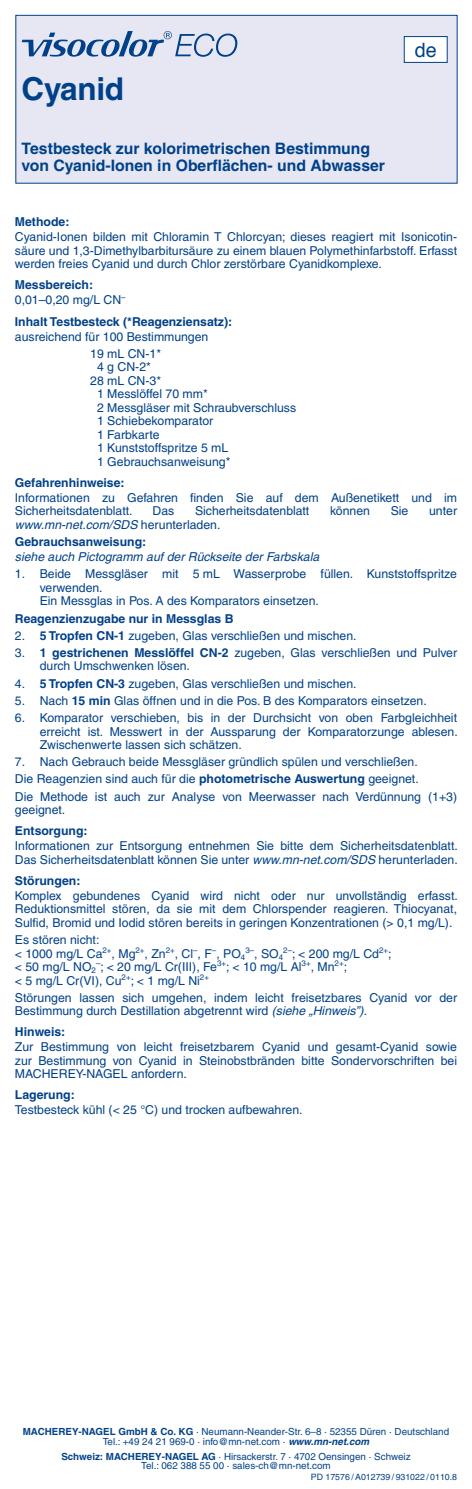
<style>
.page{position:relative;width:472px;height:1489px;background:#fff}
.page>*{position:absolute;margin:0;border:0;box-sizing:border-box;transform-origin:0 0}
.t1{font:700 31.5px "Helvetica LT Pro";letter-spacing:-.01em;color:#004189}
.t2{font:19.78px "Helvetica";color:#004189}
.t3{font:700 15.75px/17.3px "Helvetica LT Pro";color:#004189}
.t4{font:12.25px/13.5px "Helvetica LT Pro";color:#004189}
.t5{font:700 12.25px/17.5px "Helvetica LT Pro";color:#004189}
.t6{font:italic 12.25px "Helvetica LT Pro";color:#004189}
.t7{font:9.8px/9.6px "Helvetica LT Pro";color:#004189;text-align:center}
.t8{font:8.75px "Helvetica LT Pro";color:#004189}
.t9{font:8.05px "Helvetica LT Pro";color:#004189}
.s1{font-weight:700}
.s2{font-weight:400;font-style:italic}
.s3{font-weight:400}
.s4{font-style:italic}
.s5{font-size:12.25px}
.s6{font-weight:700;font-style:italic}
</style>
<div class="page">
<div style="left:16px;top:15px;width:440px;height:168px;background:#e6e7f3"></div>
<svg style="left:22px;top:31px;width:215px;height:25px"></svg>
<div style="left:15px;top:15px;width:442px;height:169px;border:1px solid #004189"></div>
<div style="left:404px;top:37px;width:43px;height:25px;background:#fff"></div>
<div style="left:403px;top:36px;width:44px;height:27px;border:1px solid #004189"></div>
<h1 class="t1" style="left:22px;top:70px;width:104px">Cyanid</h1>
<p class="t3" style="left:22px;top:139px;width:364px">Testbesteck zur kolorimetrischen Bestimmung von Cyanid-Ionen in Oberflächen- und Abwasser</p>
<h2 class="t2" style="left:414px;top:34px;width:23px">de</h2>
<p class="t5" style="left:15px;top:213px;width:56px">Methode:</p>
<p class="t4" style="left:15px;top:230px;width:443px;text-align:justify">Cyanid-Ionen bilden mit Chloramin T Chlorcyan; dieses reagiert mit Isonicotin&shy;säure und 1,3-Dimethylbarbitursäure zu einem blauen Polymethinfarbstoff. Erfasst werden freies Cyanid und durch Chlor zerstörbare Cyanidkomplexe.</p>
<p class="t4" style="left:15px;top:278px;width:112px;line-height:14.9px"><span class="s1">Messbereich:<br></span>0,01–0,20 mg/L CN<sup>–</sup></p>
<p class="t5" style="left:15px;top:312px;width:218px">Inhalt Testbesteck (*Reagenziensatz):</p>
<p class="t4" style="left:90px;top:327px;width:119px;line-height:17.2px;text-indent:-75px">ausreichend für 100 Bestimmungen<br>19 mL CN-1*</p>
<p class="t4" style="left:97px;top:360px;width:55px">4 g CN-2*</p>
<p class="t4" style="left:90px;top:373px;width:72px">28 mL CN-3*</p>
<p class="t4" style="left:97px;top:387px;width:112px">1 Messlöffel 70 mm*</p>
<p class="t4" style="left:97px;top:400px;width:200px">2 Messgläser mit Schraubverschluss</p>
<p class="t4" style="left:97px;top:414px;width:118px">1 Schiebekomparator</p>
<p class="t4" style="left:97px;top:427px;width:64px">1 Farbkarte</p>
<p class="t4" style="left:97px;top:441px;width:133px">1 Kunststoffspritze 5 mL</p>
<p class="t4" style="left:97px;top:454px;width:135px">1 Gebrauchsanweisung*</p>
<p class="t5" style="left:15px;top:474px;width:111px">Gefahrenhinweise:</p>
<p class="t4" style="left:15px;top:490px;width:443px">Informationen zu Gefahren finden Sie auf dem Außenetikett und im<br>Sicherheitsdatenblatt.</p>
<p class="t4" style="left:152px;top:504px;width:23px">Das</p>
<p class="t4" style="left:195px;top:504px;width:116px">Sicherheitsdatenblatt</p>
<p class="t4" style="left:330px;top:504px;width:41px">können</p>
<p class="t4" style="left:390px;top:504px;width:19px">Sie</p>
<p class="t4" style="left:428px;top:504px;width:29px">unter</p>
<p class="t5" style="left:15px;top:515px;width:207px"><span class="s2">www.mn-net.com/SDS</span> <span class="s3">herunterladen.<br></span>Gebrauchsanweisung:</p>
<p class="t6" style="left:15px;top:549px;width:305px">siehe auch Pictogramm auf der Rückseite der Farbskala</p>
<p class="t4" style="left:40px;top:567px;width:418px;text-indent:-25px">1. Beide Messgläser mit 5 mL Wasserprobe füllen. Kunststoffspritze verwenden.<br>Ein Messglas in Pos. A des Komparators einsetzen.</p>
<p class="t5" style="left:15px;top:609px;width:220px">Reagenzienzugabe nur in Messglas B</p>
<p class="t4" style="left:15px;top:628px;width:343px">2. <span class="s1">5 Tropfen CN-1</span> zugeben, Glas verschließen und mischen.</p>
<p class="t4" style="left:40px;top:646px;width:418px;text-indent:-25px">3. <span class="s1">1 gestrichenen Messlöffel CN-2</span> zugeben, Glas verschließen und Pulver durch Umschwenken lösen.</p>
<p class="t4" style="left:15px;top:676px;width:343px">4. <span class="s1">5 Tropfen CN-3</span> zugeben, Glas verschließen und mischen.</p>
<p class="t4" style="left:15px;top:693px;width:413px">5. Nach <span class="s1">15 min</span> Glas öffnen und in die Pos. B des Komparators einsetzen.</p>
<p class="t4" style="left:40px;top:711px;width:419px;text-align:justify;text-indent:-25px">6. Komparator verschieben, bis in der Durchsicht von oben Farbgleichheit erreicht ist. Messwert in der Aussparung der Komparatorzunge ablesen.<br>Zwischenwerte lassen sich schätzen.</p>
<p class="t4" style="left:15px;top:753px;width:443px;line-height:17.2px">7. Nach Gebrauch beide Messgläser gründlich spülen und verschließen.<br>Die Reagenzien sind auch für die <span class="s1">photometrische Auswertung</span> geeignet.<br>Die Methode ist auch zur Analyse von Meerwasser nach Verdünnung (1+3)</p>
<p class="t4" style="left:15px;top:803px;width:52px">geeignet.</p>
<p class="t5" style="left:15px;top:822px;width:74px">Entsorgung:</p>
<p class="t4" style="left:15px;top:839px;width:444px">Informationen zur Entsorgung entnehmen Sie bitte dem Sicherheitsdatenblatt.<br>Das Sicherheitsdatenblatt können Sie unter <span class="s4">www.mn-net.com/SDS</span> herunterladen.</p>
<p class="t5" style="left:15px;top:871px;width:67px">Störungen:</p>
<p class="t4" style="left:15px;top:888px;width:444px;text-align:justify">Komplex gebundenes Cyanid wird nicht oder nur unvollständig erfasst.<br>Reduktionsmittel stören, da sie mit dem Chlorspender reagieren. Thiocyanat, Sulfid, Bromid und Iodid stören bereits in geringen Konzentrationen (&gt; 0,1 mg/L).</p>
<p class="t4" style="left:15px;top:933px;width:232px">Es stören nicht:<br>&lt; 1000 mg/L Ca<sup>2+</sup>, Mg<sup>2+</sup>, Zn<sup>2+</sup>, Cl<sup>–</sup>, F<sup>–</sup>, PO<sub>4</sub></p>
<p class="t9" style="left:245px;top:945px;width:39px">3–<span class="s5">, SO</span>4</p>
<p class="t4" style="left:15px;top:946px;width:378px;text-indent:268px"><sup>2–</sup>; &lt; 200 mg/L Cd<sup>2+</sup>; &lt; 50 mg/L NO<sub>2</sub><sup>–</sup>; &lt; 20 mg/L Cr(III), Fe<sup>3+</sup>; &lt; 10 mg/L Al<sup>3+</sup>, Mn<sup>2+</sup>;<br>&lt; 5 mg/L Cr(VI), Cu<sup>2+</sup>; &lt; 1 mg/L Ni<sup>2+</sup></p>
<p class="t4" style="left:15px;top:990px;width:443px">Störungen lassen sich umgehen, indem leicht freisetzbares Cyanid vor der<br>Bestimmung durch Destillation abgetrennt wird <span class="s4">(siehe „Hinweis”)</span>.</p>
<p class="t5" style="left:15px;top:1023px;width:52px">Hinweis:</p>
<p class="t4" style="left:15px;top:1040px;width:443px;text-align:justify">Zur Bestimmung von leicht freisetzbarem Cyanid und gesamt-Cyanid sowie zur Bestimmung von Cyanid in Steinobstbränden bitte Sondervorschriften bei MACHEREY‑NAGEL anfordern.</p>
<p class="t5" style="left:15px;top:1086px;width:61px">Lagerung:</p>
<p class="t4" style="left:15px;top:1103px;width:289px">Testbesteck kühl (&lt; 25 °C) und trocken aufbewahren.</p>
<p class="t7" style="left:23px;top:1426px;width:427px"><span class="s1">MACHEREY-NAGEL GmbH &amp; Co. KG</span> · Neumann-Neander-Str. 6–8 · 52355 Düren · Deutschland<br>Tel.: +49 24 21 969-0 · info@mn-net.com · <span class="s6">www.mn-net.com</span></p>
<p class="t7" style="left:61px;top:1450px;width:350px"><span class="s1">Schweiz: MACHEREY-NAGEL AG</span> · Hirsackerstr. 7 · 4702 Oensingen · Schweiz<br>Tel.: 062 388 55 00 · sales-ch@mn-net.com</p>
<p class="t8" style="left:310px;top:1471px;width:147px">PD 17576 / A012739 / 931022 / 0110.8</p>
</div>
